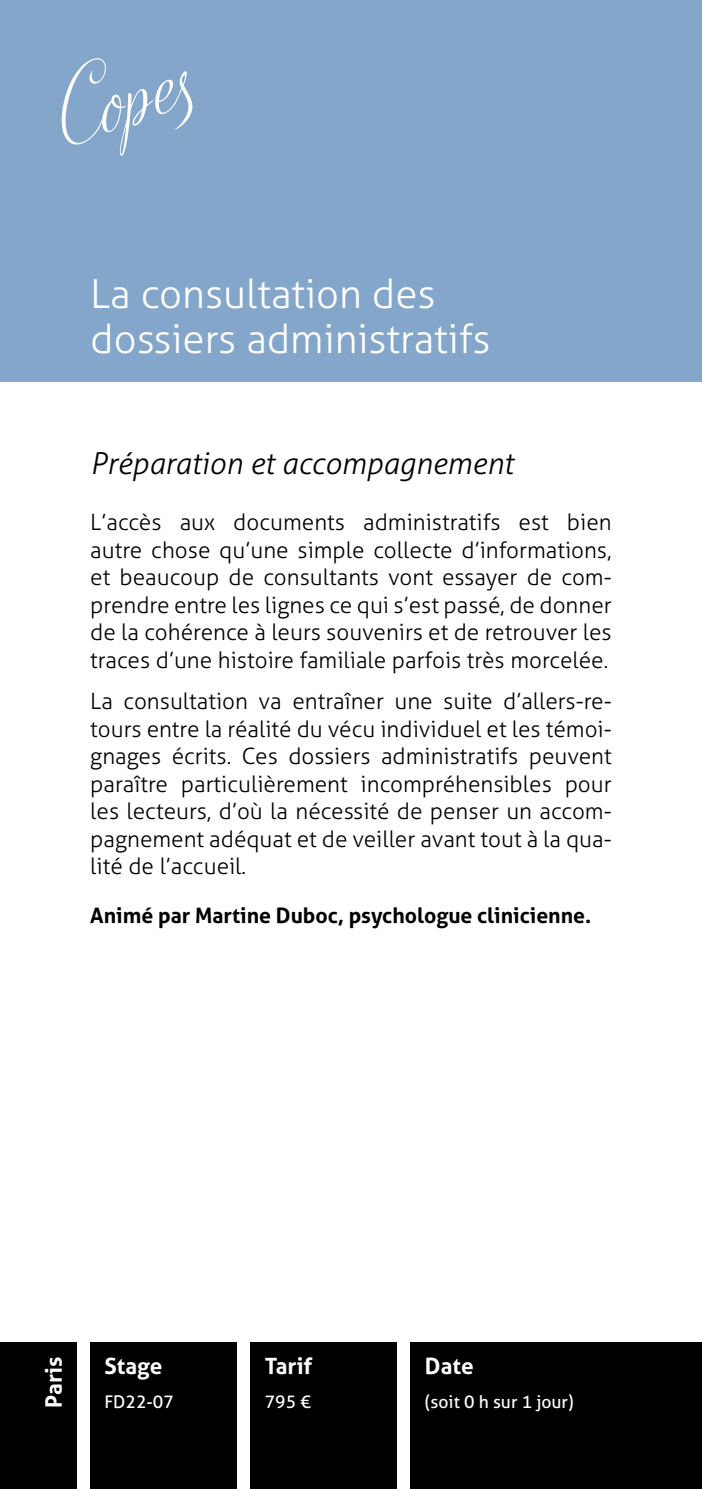
<style>
.page{position:relative;width:702px;height:1489px;background:#fff}
.page>*{position:absolute;margin:0;border:0;box-sizing:border-box;transform-origin:0 0}
.t1{font:300 40px/45px "Aller";color:#fff}
.t2{font:italic 300 30px "Aller";color:#000}
.t3{font:300 22.5px/27.5px "Aller";color:#000;text-align:justify}
.t4{font:700 22.5px "Aller";color:#fff}
.t5{font:700 21.25px "Aller";color:#000}
.t6{font:17.5px "Aller";color:#fff}
</style>
<div class="page">
<div style="left:0;top:0;width:702px;height:381px;background:#84a6ca"></div>
<svg style="left:61px;top:58px;width:132px;height:98px"></svg>
<div style="left:0;top:1342px;width:76px;height:146px;background:#000"></div>
<div style="left:90px;top:1342px;width:146px;height:146px;background:#000"></div>
<div style="left:250px;top:1342px;width:146px;height:146px;background:#000"></div>
<div style="left:411px;top:1342px;width:291px;height:146px;background:#000"></div>
<h1 class="t1" style="left:90px;top:271px;width:401px">La consultation des dossiers administratifs</h1>
<h2 class="t2" style="left:90px;top:445px;width:424px">Préparation et accompagnement</h2>
<p class="t3" style="left:90px;top:508px;width:523px">L’accès aux documents administratifs est bien autre chose qu’une simple collecte d’informations, et beaucoup de consultants vont essayer de com&shy;prendre entre les lignes ce qui s’est passé, de donner de la cohérence à leurs souvenirs et de retrouver les traces d’une histoire familiale parfois très morcelée.</p>
<p class="t3" style="left:90px;top:687px;width:523px">La consultation va entraîner une suite d’allers-re&shy;tours entre la réalité du vécu individuel et les témoi&shy;gnages écrits. Ces dossiers administratifs peuvent paraître particulièrement incompréhensibles pour les lecteurs, d’où la nécessité de penser un accom&shy;pagnement adéquat et de veiller avant tout à la qua&shy;lité de l’accueil.</p>
<p class="t5" style="left:90px;top:901px;width:502px">Animé par Martine Duboc, psychologue clinicienne.</p>
<p class="t4" style="left:40px;top:1407px;width:52px;rotate:-90deg">Paris</p>
<p class="t4" style="left:104px;top:1351px;width:59px">Stage</p>
<p class="t6" style="left:104px;top:1391px;width:71px">FD22-07</p>
<p class="t4" style="left:265px;top:1351px;width:49px">Tarif</p>
<p class="t6" style="left:265px;top:1391px;width:48px">795 €</p>
<p class="t4" style="left:425px;top:1351px;width:50px">Date</p>
<p class="t6" style="left:425px;top:1391px;width:150px">(soit 0 h sur 1 jour)</p>
</div>
